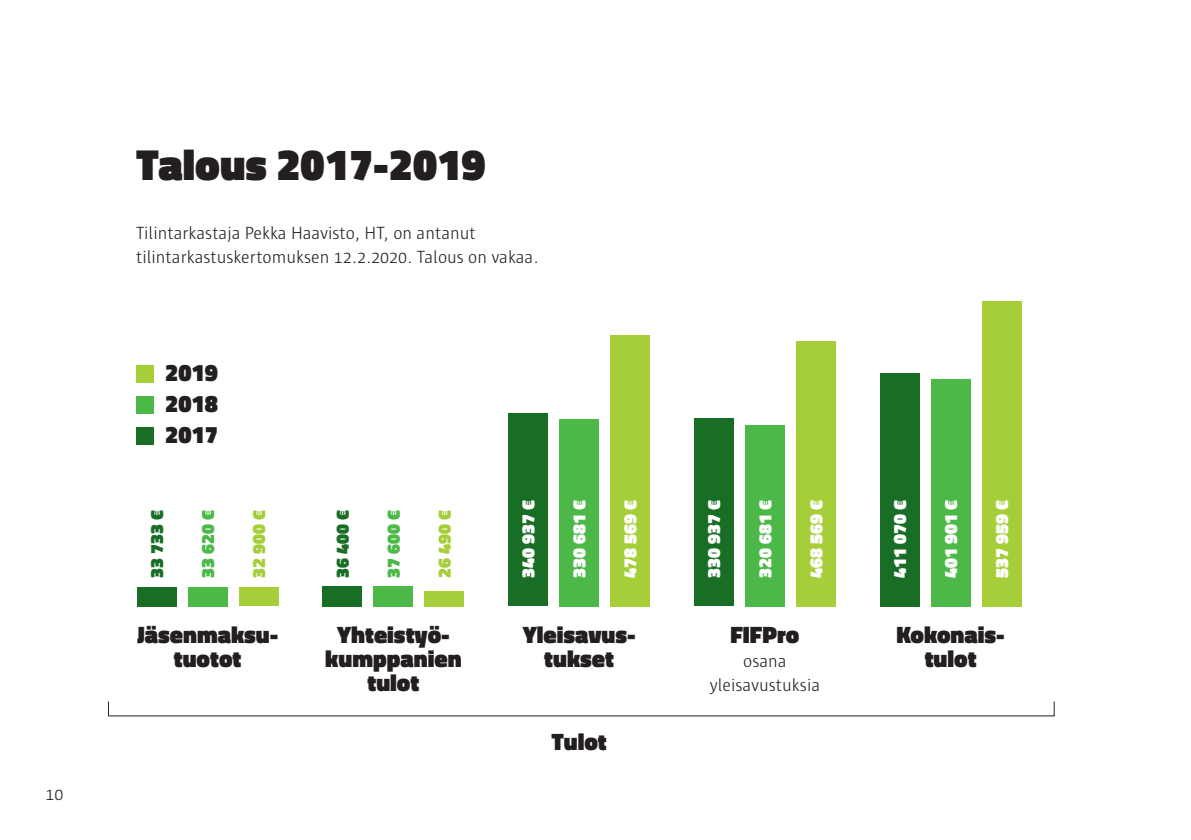
<style>
.page{position:relative;width:1191px;height:840px;background:#fff}
.page>*{position:absolute;margin:0;border:0;box-sizing:border-box;transform-origin:0 0}
.t1{font:900 44px "Titillium Web";color:#231f20}
.t2{font:900 24px/24px "Titillium Web";color:#231f20;text-align:center}
.t3{font:300 18px/24px "Sun";color:#231f20}
.t4{font:900 18px "Titillium Web";color:#fff}
.t5{font:900 18px "Titillium Web";color:#196e26}
.t6{font:900 18px "Titillium Web";color:#4cb848}
.t7{font:900 18px "Titillium Web";color:#a6ce39}
</style>
<div class="page">
<div style="left:137px;top:586px;width:39px;height:20px;background:#196e26"></div>
<div style="left:137px;top:365px;width:17px;height:17px;background:#a6ce39"></div>
<div style="left:137px;top:396px;width:17px;height:17px;background:#4cb848"></div>
<div style="left:137px;top:427px;width:17px;height:17px;background:#196e26"></div>
<div style="left:188px;top:586px;width:39px;height:20px;background:#4cb848"></div>
<div style="left:239px;top:587px;width:40px;height:19px;background:#a6ce39"></div>
<div style="left:322px;top:585px;width:40px;height:21px;background:#196e26"></div>
<div style="left:373px;top:585px;width:40px;height:21px;background:#4cb848"></div>
<div style="left:424px;top:591px;width:40px;height:15px;background:#a6ce39"></div>
<div style="left:508px;top:413px;width:40px;height:193px;background:#196e26"></div>
<div style="left:559px;top:419px;width:40px;height:187px;background:#4cb848"></div>
<div style="left:610px;top:335px;width:40px;height:271px;background:#a6ce39"></div>
<div style="left:694px;top:418px;width:39px;height:188px;background:#196e26"></div>
<div style="left:745px;top:424px;width:39px;height:182px;background:#4cb848"></div>
<div style="left:796px;top:340px;width:40px;height:266px;background:#a6ce39"></div>
<div style="left:879px;top:373px;width:40px;height:233px;background:#196e26"></div>
<div style="left:981px;top:301px;width:40px;height:305px;background:#a6ce39"></div>
<div style="left:930px;top:378px;width:40px;height:228px;background:#4cb848"></div>
<p class="t3" style="left:45px;top:781px;width:19px">10</p>
<h1 class="t1" style="left:136px;top:133px;width:351px">Talous 2017-2019</h1>
<p class="t3" style="left:136px;top:221px;width:404px">Tilintarkastaja Pekka Haavisto, HT, on antanut tilintarkastuskertomuksen 12.2.2020. Talous on vakaa.</p>
<h2 class="t2" style="left:165px;top:357px;width:54px;line-height:30.8px;text-align:justify">2019<br>2018<br>2017</h2>
<p class="t5" style="left:144px;top:577px;width:69px;rotate:-90deg">33 733 €</p>
<p class="t6" style="left:195px;top:577px;width:69px;rotate:-90deg">33 620 €</p>
<p class="t7" style="left:246px;top:577px;width:69px;rotate:-90deg">32 900 €</p>
<h2 class="t2" style="left:137px;top:622px;width:143px">Jäsenmaksu&shy;tuotot</h2>
<p class="t5" style="left:329px;top:577px;width:69px;rotate:-90deg">36 400 €</p>
<p class="t6" style="left:380px;top:577px;width:69px;rotate:-90deg">37 600 €</p>
<p class="t7" style="left:431px;top:577px;width:69px;rotate:-90deg">26 490 €</p>
<h2 class="t2" style="left:325px;top:622px;width:138px">Yhteistyö&shy;kumppanien tulot</h2>
<p class="t4" style="left:515px;top:577px;width:79px;rotate:-90deg">340 937 €</p>
<p class="t4" style="left:566px;top:577px;width:79px;rotate:-90deg">330 681 €</p>
<p class="t4" style="left:617px;top:577px;width:79px;rotate:-90deg">478 569 €</p>
<p class="t4" style="left:886px;top:577px;width:79px;rotate:-90deg">411 070 €</p>
<p class="t4" style="left:937px;top:577px;width:79px;rotate:-90deg">401 901 €</p>
<p class="t4" style="left:988px;top:577px;width:79px;rotate:-90deg">537 959 €</p>
<p class="t4" style="left:701px;top:577px;width:79px;rotate:-90deg">330 937 €</p>
<p class="t4" style="left:752px;top:577px;width:79px;rotate:-90deg">320 681 €</p>
<p class="t4" style="left:803px;top:577px;width:79px;rotate:-90deg">468 569 €</p>
<h2 class="t2" style="left:523px;top:622px;width:114px">Yleisavus&shy;tukset</h2>
<h2 class="t2" style="left:551px;top:729px;width:57px">Tulot</h2>
<h2 class="t2" style="left:730px;top:622px;width:71px">FIFPro</h2>
<p class="t3" style="left:709px;top:648px;width:112px;text-align:center">osana yleisavustuksia</p>
<h2 class="t2" style="left:896px;top:622px;width:110px">Kokonais&shy;tulot</h2>
</div>
